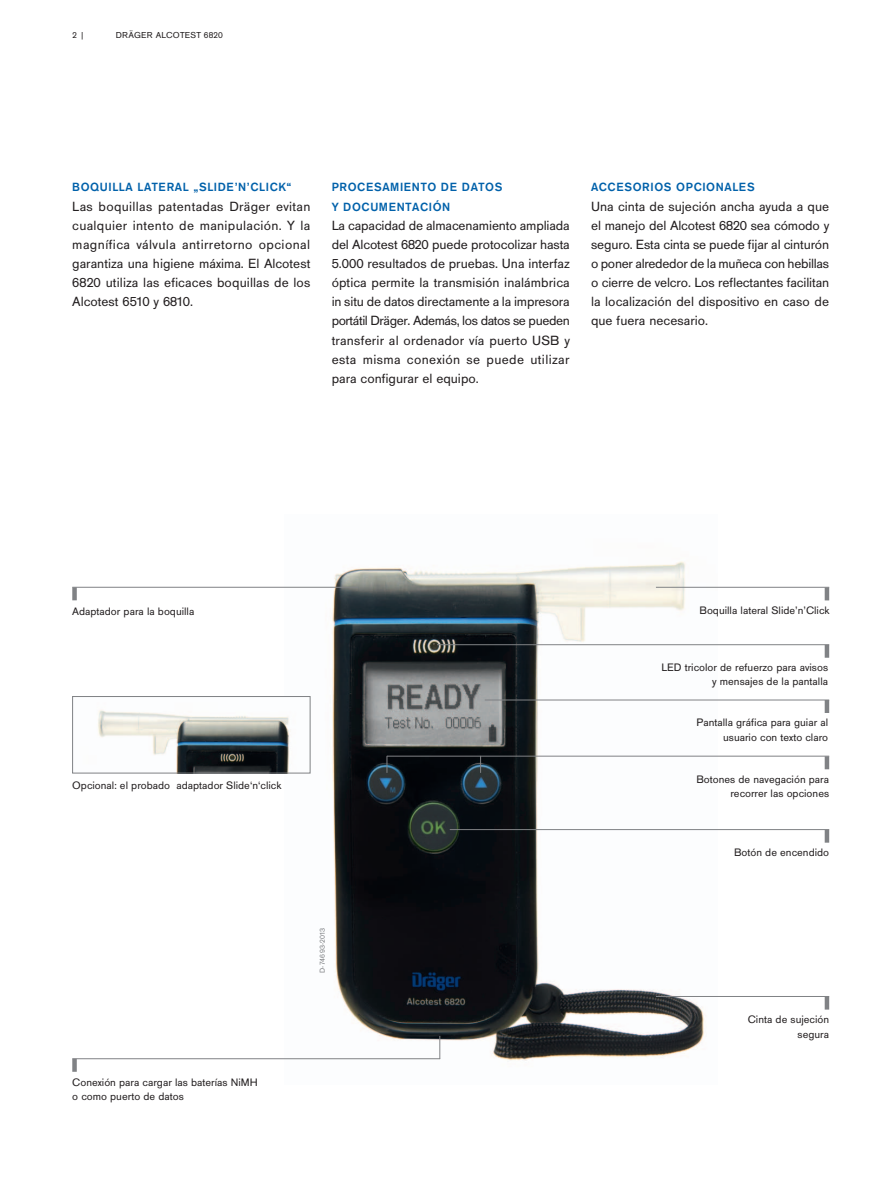
<style>
.page{position:relative;width:893px;height:1191px;background:#fff}
.page>*{position:absolute;margin:0;border:0;box-sizing:border-box;transform-origin:0 0}
.Fließ_DraeSansReg_9{font:13.8px/19.2px "Draeger San";letter-spacing:.005em;color:#231f20;text-align:justify}
.Zwischenüberschrift{font:700 12.3px/19.2px "Draeger San";letter-spacing:.05em;color:#0161aa}
.Zwischenüberschrift-2{font:11.25px/14.2px "Draeger San";color:#231f20;text-align:right}
.Rubrizierung{font:9px "Draeger San";letter-spacing:.025em;color:#231f20}
.Paginierung{font:9px "Draeger San Tab";color:#231f20}
.Bildnummer_60_Schwar{font:7.5px "Draeger San";letter-spacing:.025em;color:#808285}
</style>
<div class="page">
<img style="left:284px;top:561px;width:434px;height:500px">
<hr style="left:72px;top:1058px;width:368px;height:1px;background:#808285">
<hr style="left:72px;top:587px;width:286px;height:1px;background:#808285">
<div style="left:72px;top:1058px;width:5px;height:13px;background:#808285"></div>
<div style="left:72px;top:587px;width:5px;height:13px;background:#808285"></div>
<hr style="left:825px;top:587px;width:4px;height:13px;background:#808285">
<hr style="left:825px;top:700px;width:4px;height:13px;background:#808285">
<hr style="left:825px;top:644px;width:4px;height:13px;background:#808285">
<hr style="left:485px;top:699px;width:344px;height:1px;background:#808285">
<hr style="left:437px;top:644px;width:392px;height:1px;background:#808285">
<hr style="left:656px;top:587px;width:173px;height:1px;background:#808285">
<hr style="left:825px;top:829px;width:4px;height:13px;background:#808285">
<hr style="left:825px;top:996px;width:4px;height:13px;background:#808285">
<hr style="left:825px;top:756px;width:4px;height:13px;background:#808285">
<hr style="left:450px;top:829px;width:379px;height:1px;background:#808285">
<hr style="left:656px;top:996px;width:173px;height:1px;background:#808285">
<hr style="left:387px;top:756px;width:442px;height:1px;background:#808285">
<img style="left:98px;top:698px;width:210px;height:73px">
<div style="left:72px;top:696px;width:238px;height:77px;border:1px solid #808285"></div>
<svg style="left:387px;top:756px;width:1px;height:17px"></svg>
<svg style="left:480px;top:757px;width:1px;height:16px"></svg>
<svg style="left:439px;top:1036px;width:1px;height:22px"></svg>
<p class="Paginierung" style="left:72px;top:30px;width:14px">2 |</p>
<p class="Rubrizierung" style="left:116px;top:30px;width:109px">DRÄGER ALCOTEST 6820</p>
<p class="Zwischenüberschrift" style="left:72px;top:178px;width:221px">BOQUILLA LATERAL „SLIDE’N’CLICK“</p>
<p class="Fließ_DraeSansReg_9" style="left:72px;top:197px;width:240px">Las boquillas patentadas Dräger evitan cualquier intento de manipulación. Y la magnífica válvula antirretorno opcional garantiza una higiene máxima. El Alcotest 6820 utiliza las eficaces boquillas de los Alcotest 6510 y 6810.</p>
<p class="Zwischenüberschrift" style="left:332px;top:178px;width:172px">PROCESAMIENTO DE DATOS<br>Y DOCUMENTACIÓN</p>
<p class="Fließ_DraeSansReg_9" style="left:332px;top:216px;width:240px">La capacidad de almacenamiento ampliada del Alcotest 6820 puede protocolizar hasta 5.000 resultados de pruebas. Una interfaz óptica permite la transmisión inalámbrica in situ de datos directamente a la impresora portátil Dräger. Además, los datos se pueden transferir al ordenador vía puerto USB y esta misma conexión se puede utilizar para configurar el equipo.</p>
<p class="Zwischenüberschrift" style="left:591px;top:178px;width:165px">ACCESORIOS OPCIONALES</p>
<p class="Fließ_DraeSansReg_9" style="left:591px;top:197px;width:240px">Una cinta de sujeción ancha ayuda a que el manejo del Alcotest 6820 sea cómodo y seguro. Esta cinta se puede fijar al cinturón o poner alrededor de la muñeca con hebillas o cierre de velcro. Los reflectantes facilitan la localización del dispositivo en caso de que fuera necesario.</p>
<p class="Zwischenüberschrift-2" style="left:72px;top:604px;width:124px">Adaptador para la boquilla</p>
<p class="Zwischenüberschrift-2" style="left:72px;top:778px;width:211px">Opcional: el probado adaptador Slide‘n‘click</p>
<p class="Zwischenüberschrift-2" style="left:72px;top:1075px;width:187px;text-align:left">Conexión para cargar las baterías NiMH o como puerto de datos</p>
<p class="Bildnummer_60_Schwar" style="left:318px;top:973px;width:47px;rotate:-90deg">D-74693-2013</p>
<p class="Zwischenüberschrift-2" style="left:699px;top:603px;width:132px">Boquilla lateral Slide’n’Click</p>
<p class="Zwischenüberschrift-2" style="left:661px;top:660px;width:168px">LED tricolor de refuerzo para avisos y mensajes de la pantalla</p>
<p class="Zwischenüberschrift-2" style="left:696px;top:715px;width:133px">Pantalla gráfica para guiar al usuario con texto claro</p>
<p class="Zwischenüberschrift-2" style="left:696px;top:772px;width:134px">Botones de navegación para recorrer las opciones</p>
<p class="Zwischenüberschrift-2" style="left:734px;top:845px;width:97px">Botón de encendido</p>
<p class="Zwischenüberschrift-2" style="left:748px;top:1012px;width:83px">Cinta de sujeción segura</p>
</div>
